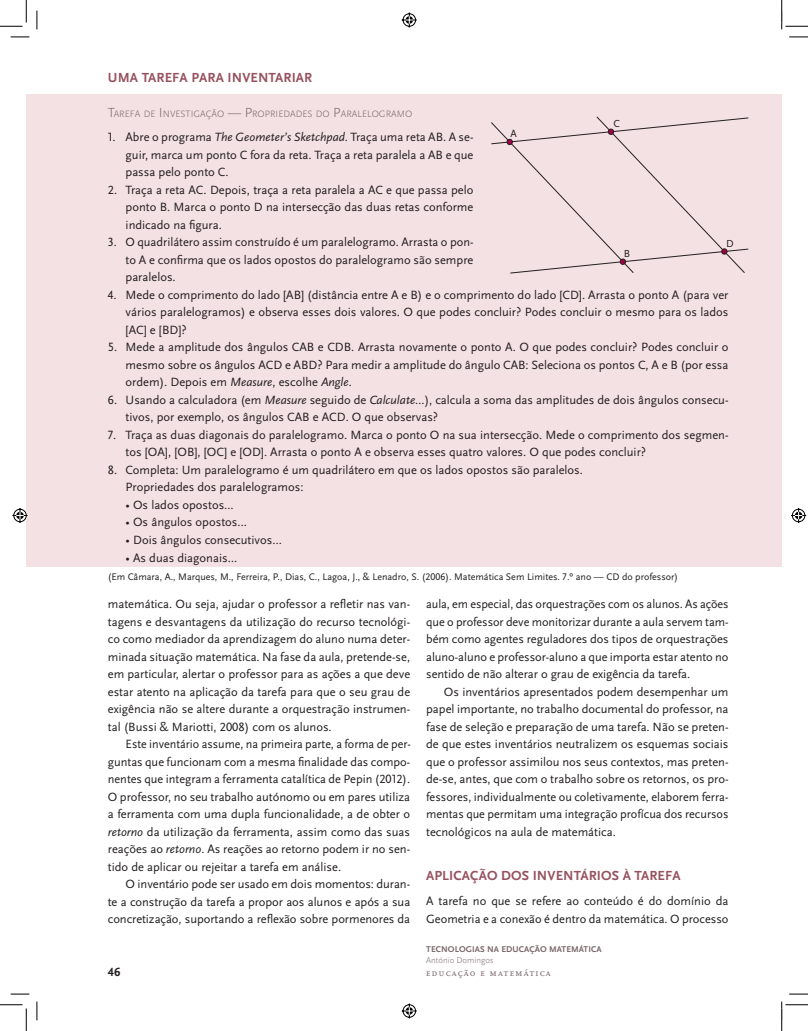
<style>
.page{position:relative;width:808px;height:1031px;background:#fff}
.page>*{position:absolute;margin:0;border:0;box-sizing:border-box;transform-origin:0 0}
.t1{font:700 13.75px "Scala Sans Pro";letter-spacing:.01em;color:#97515f}
.t2{font:12.5px/17.5px "Scala Sans Pro";color:#231f20;text-align:justify}
.t3{font:12.5px/17.5px "Scala Sans Pro";color:#231f20;text-align:justify;scale:.96 1}
.t4{font:12.5px "Scala Sans Bold SC";color:#231f20}
.t5{font:10.62px "Scala Sans Pro";color:#231f20}
.t6{font:10px "Scala Sans Pro";color:#231f20}
.t7{font:10px "Scala Caps";letter-spacing:.1em;color:#7a666a}
.t8{font:300 9.62px "Scala Sans Pro";color:#7a666a}
.t9{font:700 8.75px "Scala Sans Pro";letter-spacing:.01em;color:#7a666a}
.t10{font:300 8.75px "Scala Sans Pro";color:#7a666a}
.s1{font-size:13.75px}
.s2{font-style:italic}
</style>
<div class="page">
<div style="left:26px;top:94px;width:755px;height:473px;background:#f4e1e3"></div>
<svg style="left:491px;top:117px;width:257px;height:156px"></svg>
<svg style="left:608px;top:129px;width:5px;height:6px"></svg>
<svg style="left:506px;top:139px;width:6px;height:6px"></svg>
<svg style="left:619px;top:259px;width:6px;height:5px"></svg>
<svg style="left:721px;top:249px;width:6px;height:5px"></svg>
<svg style="left:11px;top:36px;width:18px;height:2px"></svg>
<svg style="left:789px;top:36px;width:18px;height:2px"></svg>
<svg style="left:11px;top:993px;width:18px;height:1px"></svg>
<svg style="left:789px;top:993px;width:18px;height:1px"></svg>
<svg style="left:36px;top:11px;width:2px;height:18px"></svg>
<svg style="left:36px;top:1001px;width:2px;height:19px"></svg>
<svg style="left:0;top:0;width:27px;height:27px"></svg>
<svg style="left:0;top:1004px;width:27px;height:26px"></svg>
<svg style="left:781px;top:0;width:26px;height:29px"></svg>
<svg style="left:781px;top:1001px;width:26px;height:29px"></svg>
<svg style="left:401px;top:12px;width:16px;height:16px"></svg>
<svg style="left:401px;top:1003px;width:16px;height:16px"></svg>
<svg style="left:12px;top:508px;width:16px;height:15px"></svg>
<svg style="left:791px;top:508px;width:16px;height:15px"></svg>
<p class="t1" style="left:108px;top:73px;width:206px">UMA TAREFA PARA INVENTARIAR</p>
<p class="t8" style="left:108px;top:110px;width:306px"><span class="s1">T</span>AREFA DE <span class="s1">I</span>NVESTIGAÇÃO <span class="s1">— P</span>ROPRIEDADES DO <span class="s1">P</span>ARALELOGRAMO</p>
<p class="t2" style="left:125px;top:129px;width:349px;text-indent:-18px">1. Abre o programa <span class="s2">The Geometer’s Sketchpad</span>. Traça uma reta AB. A se&shy;guir, marca um ponto C fora da reta. Traça a reta paralela a AB e que passa pelo ponto C.</p>
<p class="t2" style="left:125px;top:182px;width:349px;text-indent:-18px">2. Traça a reta AC. Depois, traça a reta paralela a AC e que passa pelo ponto B. Marca o ponto D na intersecção das duas retas conforme indicado na figura.</p>
<p class="t2" style="left:125px;top:234px;width:349px;text-indent:-18px">3. O quadrilátero assim construído é um paralelogramo. Arrasta o pon&shy;to A e confirma que os lados opostos do paralelogramo são sempre paralelos.</p>
<p class="t2" style="left:125px;top:287px;width:604px;text-indent:-18px">4. Mede o comprimento do lado [AB] (distância entre A e B) e o comprimento do lado [CD]. Arrasta o ponto A (para ver vários paralelogramos) e observa esses dois valores. O que podes concluir? Podes concluir o mesmo para os lados [AC] e [BD]?</p>
<p class="t2" style="left:125px;top:339px;width:604px;text-indent:-18px">5. Mede a amplitude dos ângulos CAB e CDB. Arrasta novamente o ponto A. O que podes concluir? Podes concluir o mesmo sobre os ângulos ACD e ABD? Para medir a amplitude do ângulo CAB: Seleciona os pontos C, A e B (por essa ordem). Depois em <span class="s2">Measure</span>, escolhe <span class="s2">Angle</span>.</p>
<p class="t2" style="left:125px;top:392px;width:604px;text-indent:-18px">6. Usando a calculadora (em <span class="s2">Measure</span> seguido de <span class="s2">Calculate</span>…), calcula a soma das amplitudes de dois ângulos consecu&shy;tivos, por exemplo, os ângulos CAB e ACD. O que observas?</p>
<p class="t2" style="left:125px;top:427px;width:604px;text-indent:-18px">7. Traça as duas diagonais do paralelogramo. Marca o ponto O na sua intersecção. Mede o comprimento dos segmen&shy;tos [OA], [OB], [OC] e [OD]. Arrasta o ponto A e observa esses quatro valores. O que podes concluir?</p>
<p class="t2" style="left:125px;top:462px;width:458px;text-indent:-18px">8. Completa: Um paralelogramo é um quadrilátero em que os lados opostos são paralelos.<br>Propriedades dos paralelogramos:</p>
<p class="t2" style="left:125px;top:497px;width:110px">• Os lados opostos…</p>
<p class="t2" style="left:125px;top:514px;width:123px">• Os ângulos opostos…</p>
<p class="t2" style="left:125px;top:532px;width:158px">• Dois ângulos consecutivos…</p>
<p class="t2" style="left:125px;top:549px;width:113px">• As duas diagonais…</p>
<p class="t2" style="left:108px;top:596px;width:304px">matemática. Ou seja, ajudar o professor a refletir nas van&shy;tagens e desvantagens da utilização do recurso tecnológi&shy;co como mediador da aprendizagem do aluno numa deter&shy;minada situação matemática. Na fase da aula, pretende-se, em particular, alertar o professor para as ações a que deve estar atento na aplicação da tarefa para que o seu grau de exigência não se altere durante a orquestração instrumen&shy;tal (Bussi &amp; Mariotti, 2008) com os alunos.</p>
<p class="t3" style="left:108px;top:736px;width:317px;text-indent:18px">Este inventário assume, na primeira parte, a forma de per&shy;guntas que funcionam com a mesma finalidade das compo&shy;nentes que integram a ferramenta catalítica de Pepin (2012).<br>O professor, no seu trabalho autónomo ou em pares utiliza a ferramenta com uma dupla funcionalidade, a de obter o <span class="s2">retorno</span> da utilização da ferramenta, assim como das suas reações ao <span class="s2">retorno</span>. As reações ao retorno podem ir no sen&shy;tido de aplicar ou rejeitar a tarefa em análise.</p>
<p class="t2" style="left:108px;top:876px;width:304px;text-indent:18px">O inventário pode ser usado em dois momentos: duran&shy;te a construção da tarefa a propor aos alunos e após a sua concretização, suportando a reflexão sobre pormenores da</p>
<p class="t5" style="left:613px;top:119px;width:8px">C</p>
<p class="t5" style="left:510px;top:129px;width:8px">A</p>
<p class="t5" style="left:726px;top:239px;width:9px">D</p>
<p class="t5" style="left:623px;top:249px;width:8px">B</p>
<p class="t6" style="left:108px;top:573px;width:571px">(Em Câmara, A., Marques, M., Ferreira, P., Dias, C., Lagoa, J., &amp; Lenadro, S. (2006). Matemática Sem Limites. 7.º ano — CD do professor)</p>
<p class="t2" style="left:426px;top:596px;width:304px">aula, em especial, das orquestrações com os alunos. As ações que o professor deve monitorizar durante a aula servem tam&shy;bém como agentes reguladores dos tipos de orquestrações aluno-aluno e professor-aluno a que importa estar atento no sentido de não alterar o grau de exigência da tarefa.</p>
<p class="t2" style="left:426px;top:683px;width:304px;text-indent:18px">Os inventários apresentados podem desempenhar um papel importante, no trabalho documental do professor, na fase de seleção e preparação de uma tarefa. Não se preten&shy;de que estes inventários neutralizem os esquemas sociais que o professor assimilou nos seus contextos, mas preten&shy;de-se, antes, que com o trabalho sobre os retornos, os pro&shy;fessores, individualmente ou coletivamente, elaborem ferra&shy;mentas que permitam uma integração profícua dos recursos tecnológicos na aula de matemática.</p>
<p class="t1" style="left:426px;top:870px;width:256px">APLICAÇÃO DOS INVENTÁRIOS À TAREFA</p>
<p class="t2" style="left:426px;top:893px;width:304px">A tarefa no que se refere ao conteúdo é do domínio da<br>Geometria e a conexão é dentro da matemática. O processo</p>
<p class="t9" style="left:426px;top:945px;width:177px">TECNOLOGIAS NA EDUCAÇÃO MATEMÁTICA</p>
<p class="t10" style="left:426px;top:956px;width:69px">António Domingos</p>
<p class="t4" style="left:108px;top:964px;width:14px">46</p>
<p class="t7" style="left:425px;top:967px;width:126px">educação e matemática</p>
</div>
